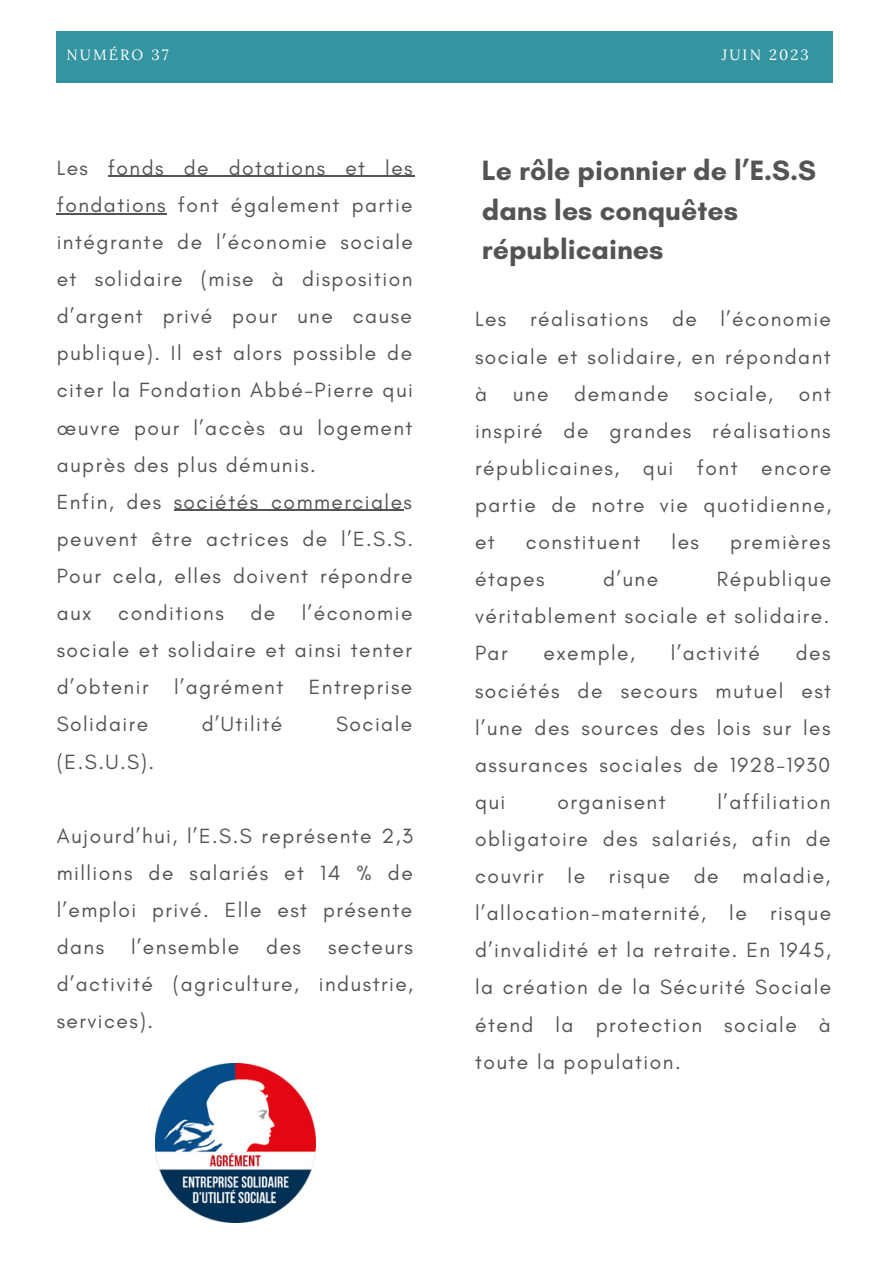
<style>
.page{position:relative;width:893px;height:1264px;background:#fff}
.page>*{position:absolute;margin:0;border:0;box-sizing:border-box;transform-origin:0 0}
.t1{font:700 28.5px/39.3px "Glacial Indifference";color:#545454}
.t2{font:21px/37px "Glacial Indifference";letter-spacing:.07em;color:#545454;text-align:justify}
.t3{font:14.85px "Lora";letter-spacing:.14em;color:#fff}
</style>
<div class="page">
<div style="left:57px;top:31px;width:775px;height:51px;background:#3494a0"></div>
<img style="left:156px;top:1063px;width:159px;height:159px">
<hr style="left:108px;top:176px;width:306px;height:1px;background:#545454">
<hr style="left:57px;top:213px;width:110px;height:1px;background:#545454">
<hr style="left:174px;top:510px;width:229px;height:1px;background:#545454">
<p class="t3" style="left:66px;top:45px;width:104px">NUMÉRO 37</p>
<p class="t3" style="left:721px;top:45px;width:89px">JUIN 2023</p>
<p class="t2" style="left:57px;top:149px;width:358px">Les fonds de dotations et les fondations font également partie intégrante de l’économie sociale et solidaire (mise à disposition d’argent privé pour une cause publique). Il est alors possible de citer la Fondation Abbé-Pierre qui œuvre pour l’accès au logement auprès des plus démunis.</p>
<p class="t2" style="left:57px;top:483px;width:358px">Enfin, des sociétés commerciales peuvent être actrices de l’E.S.S.<br>Pour cela, elles doivent répondre aux</p>
<p class="t2" style="left:57px;top:594px;width:357px;text-indent:245px">l’économie sociale et solidaire et ainsi tenter d’obtenir l’agrément Entreprise Solidaire</p>
<p class="t2" style="left:118px;top:594px;width:107px">conditions</p>
<p class="t2" style="left:250px;top:594px;width:26px">de</p>
<p class="t2" style="left:202px;top:705px;width:82px">d’Utilité</p>
<p class="t2" style="left:336px;top:705px;width:78px">Sociale</p>
<p class="t2" style="left:57px;top:742px;width:99px">(E.S.U.S).</p>
<p class="t2" style="left:57px;top:816px;width:358px">Aujourd’hui, l’E.S.S représente 2,3 millions de salariés et 14 % de l’emploi privé. Elle est présente dans</p>
<p class="t2" style="left:131px;top:928px;width:110px">l’ensemble</p>
<p class="t2" style="left:266px;top:928px;width:36px">des</p>
<p class="t2" style="left:57px;top:928px;width:358px;text-indent:271px">secteurs d’activité (agriculture, industrie, services).</p>
<p class="t1" style="left:482px;top:151px;width:336px">Le rôle pionnier de l’E.S.S dans les conquêtes républicaines</p>
<p class="t2" style="left:475px;top:300px;width:357px">Les réalisations de l’économie sociale et solidaire, en répondant à une demande sociale, ont inspiré de grandes réalisations républicaines, qui font encore partie de notre vie quotidienne, et</p>
<p class="t2" style="left:526px;top:523px;width:116px">constituent</p>
<p class="t2" style="left:671px;top:523px;width:29px">les</p>
<p class="t2" style="left:730px;top:523px;width:102px">premières</p>
<p class="t2" style="left:475px;top:560px;width:71px">étapes</p>
<p class="t2" style="left:603px;top:560px;width:56px">d’une</p>
<p class="t2" style="left:475px;top:560px;width:357px;text-align:right">République<br>véritablement sociale et solidaire.</p>
<p class="t2" style="left:475px;top:634px;width:34px">Par</p>
<p class="t2" style="left:543px;top:634px;width:93px">exemple,</p>
<p class="t2" style="left:671px;top:634px;width:90px">l’activité</p>
<p class="t2" style="left:475px;top:634px;width:357px;text-indent:321px">des sociétés de secours mutuel est l’une des sources des lois sur les assurances sociales de 1928-1930 qui</p>
<p class="t2" style="left:475px;top:783px;width:357px;text-indent:242px">l’affiliation obligatoire des salariés, afin de couvrir le risque de maladie, l’allocation-maternité, le risque d’invalidité et la retraite. En 1945, la création de la Sécurité Sociale étend la protection sociale à toute la population.</p>
<p class="t2" style="left:557px;top:783px;width:110px">organisent</p>
</div>
